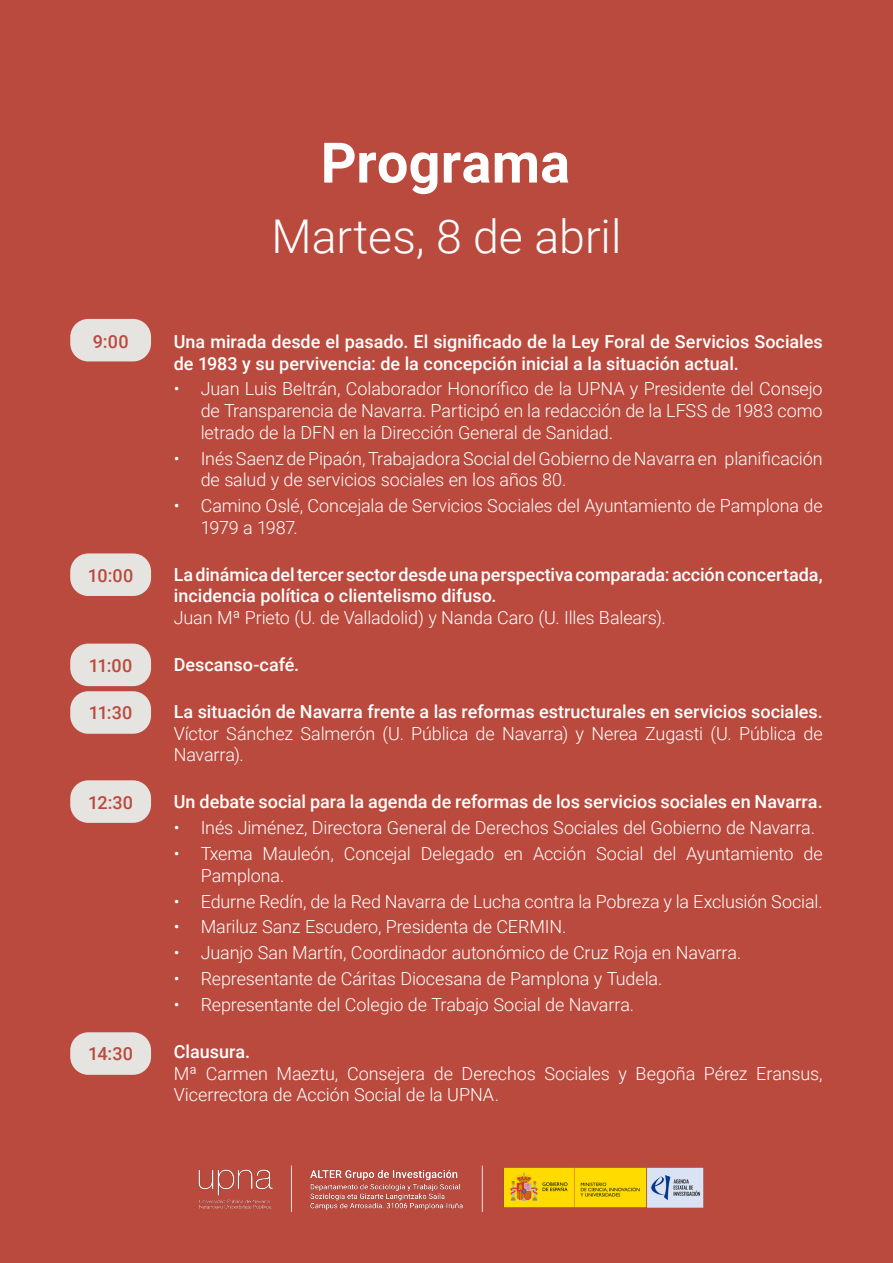
<style>
.page{position:relative;width:893px;height:1263px;background:#ba4a3d}
.page>*{position:absolute;margin:0;border:0;box-sizing:border-box;transform-origin:0 0}
.t1{font:700 55.8px "Roboto";letter-spacing:.005em;color:#fff}
.t2{font:300 46.5px "Roboto";color:#fff}
.t3{font:300 18px/21.6px "Roboto";letter-spacing:-.01em;color:#fff}
.t4{font:500 18px/21.6px "Roboto";color:#fff}
.t5{font:500 18px "Roboto";letter-spacing:.01em;color:#ba4a3d}
</style>
<div class="page">
<div style="left:70px;top:319px;width:81px;height:42px;background:#e5e4e0;border-radius:18px"></div>
<div style="left:70px;top:553px;width:81px;height:43px;background:#e5e4e0;border-radius:18px"></div>
<div style="left:70px;top:644px;width:81px;height:42px;background:#e5e4e0;border-radius:18px"></div>
<div style="left:70px;top:691px;width:81px;height:43px;background:#e5e4e0;border-radius:18px"></div>
<div style="left:70px;top:780px;width:81px;height:43px;background:#e5e4e0;border-radius:18px"></div>
<div style="left:70px;top:1032px;width:81px;height:43px;background:#e5e4e0;border-radius:18px"></div>
<img style="left:199px;top:1169px;width:73px;height:39px">
<hr style="left:291px;top:1165px;width:1px;height:47px;background:#e5e4e0">
<img style="left:311px;top:1169px;width:152px;height:40px">
<hr style="left:482px;top:1165px;width:1px;height:47px;background:#e5e4e0">
<img style="left:503px;top:1167px;width:201px;height:41px">
<p class="t5" style="left:93px;top:329px;width:37px">9:00</p>
<p class="t5" style="left:88px;top:563px;width:47px">10:00</p>
<p class="t5" style="left:89px;top:653px;width:45px">11:00</p>
<p class="t5" style="left:89px;top:700px;width:45px">11:30</p>
<p class="t5" style="left:88px;top:790px;width:47px">12:30</p>
<p class="t5" style="left:88px;top:1041px;width:46px">14:30</p>
<p class="t1" style="left:321px;top:124px;width:251px">Programa</p>
<p class="t2" style="left:271px;top:204px;width:351px">Martes, 8 de abril</p>
<p class="t4" style="left:174px;top:330px;width:650px">Una mirada desde el pasado. El significado de la Ley Foral de Servicios Sociales de 1983 y su pervivencia: de la concepción inicial a la situación actual.</p>
<p class="t3" style="left:201px;top:378px;width:623px;text-align:justify;text-indent:-27px">• Juan Luis Beltrán, Colaborador Honorífico de la UPNA y Presidente del Consejo de Transparencia de Navarra. Participó en la redacción de la LFSS de 1983 como letrado de la DFN en la Dirección General de Sanidad.</p>
<p class="t3" style="left:201px;top:447px;width:623px;text-indent:-27px">• Inés Saenz de Pipaón, Trabajadora Social del Gobierno de Navarra en planificación de salud y de servicios sociales en los años 80.</p>
<p class="t3" style="left:201px;top:494px;width:623px;text-indent:-27px">• Camino Oslé, Concejala de Servicios Sociales del Ayuntamiento de Pamplona de<br>1979 a 1987.</p>
<p class="t4" style="left:174px;top:563px;width:650px">La dinámica del tercer sector desde una perspectiva comparada: acción concertada, incidencia política o clientelismo difuso.</p>
<p class="t3" style="left:174px;top:606px;width:494px">Juan Mª Prieto (U. de Valladolid) y Nanda Caro (U. Illes Balears).</p>
<p class="t4" style="left:174px;top:653px;width:127px">Descanso-café.</p>
<p class="t4" style="left:174px;top:700px;width:650px">La situación de Navarra frente a las reformas estructurales en servicios sociales.</p>
<p class="t3" style="left:174px;top:722px;width:650px">Víctor Sánchez Salmerón (U. Pública de Navarra) y Nerea Zugasti (U. Pública de<br>Navarra).</p>
<p class="t4" style="left:174px;top:790px;width:650px">Un debate social para la agenda de reformas de los servicios sociales en Navarra.</p>
<p class="t3" style="left:174px;top:816px;width:643px">• Inés Jiménez, Directora General de Derechos Sociales del Gobierno de Navarra.</p>
<p class="t3" style="left:201px;top:842px;width:623px;text-indent:-27px">• Txema Mauleón, Concejal Delegado en Acción Social del Ayuntamiento de<br>Pamplona.</p>
<p class="t3" style="left:174px;top:890px;width:650px">• Edurne Redín, de la Red Navarra de Lucha contra la Pobreza y la Exclusión Social.</p>
<p class="t3" style="left:174px;top:915px;width:394px">• Mariluz Sanz Escudero, Presidenta de CERMIN.</p>
<p class="t3" style="left:174px;top:941px;width:569px">• Juanjo San Martín, Coordinador autonómico de Cruz Roja en Navarra.</p>
<p class="t3" style="left:174px;top:967px;width:490px">• Representante de Cáritas Diocesana de Pamplona y Tudela.</p>
<p class="t3" style="left:174px;top:993px;width:462px">• Representante del Colegio de Trabajo Social de Navarra.</p>
<p class="t4" style="left:174px;top:1040px;width:78px">Clausura.</p>
<p class="t3" style="left:174px;top:1062px;width:650px">Mª Carmen Maeztu, Consejera de Derechos Sociales y Begoña Pérez Eransus,<br>Vicerrectora de Acción Social de la UPNA.</p>
</div>
